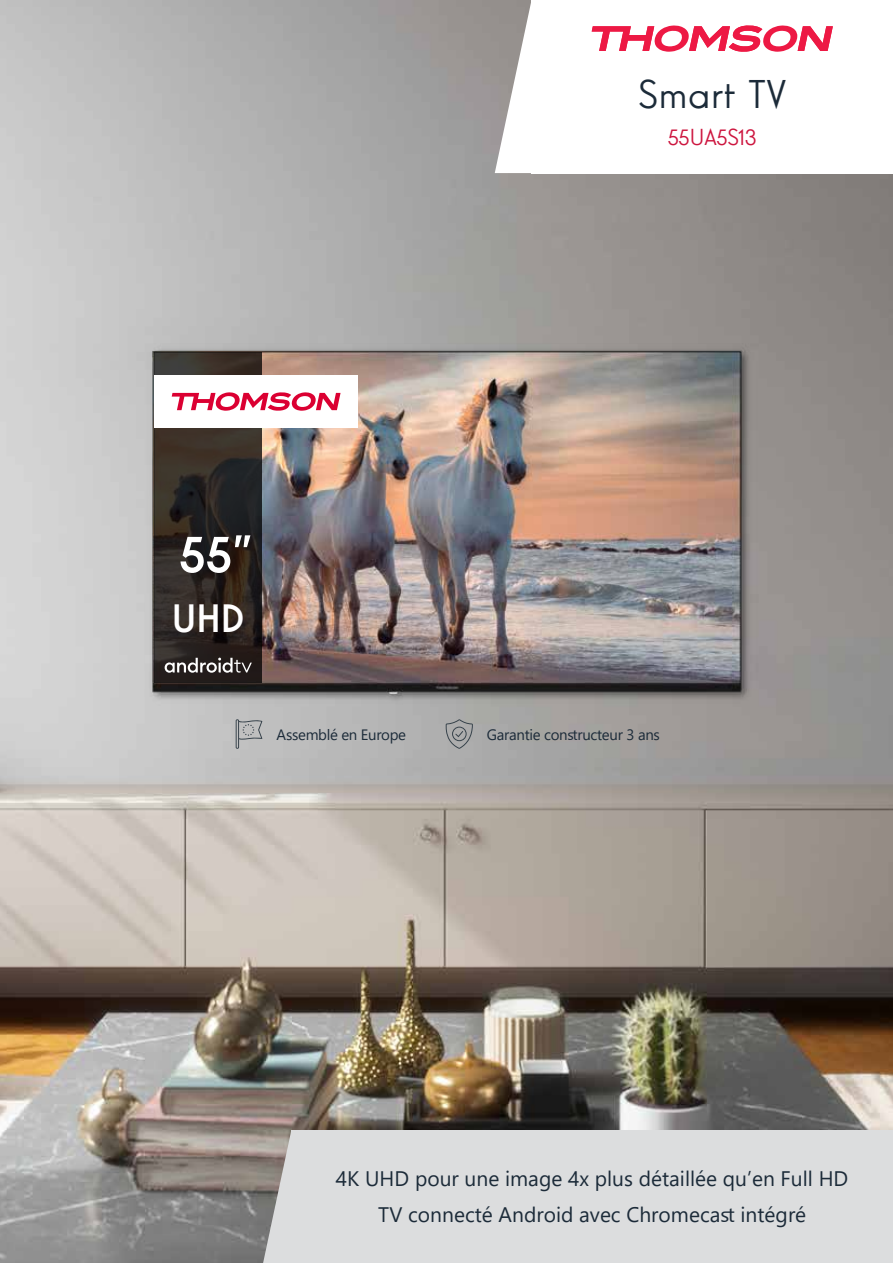
<style>
.page{position:relative;width:893px;height:1263px;background:#fff}
.page>*{position:absolute;margin:0;border:0;box-sizing:border-box;transform-origin:0 0}
.t1{font:500 51.3px "Windlesham Pro";color:#fff}
.t2{font:39px "Windlesham Pro";color:#1c2b39}
.t3{font:500 38.4px "Windlesham Pro";color:#fff}
.t4{font:22.5px "Windlesham Pro";color:#cd163f}
.t5{font:21px/36px "Segoe UI";color:#1c2b39;text-align:center}
.t6{font:15px "Segoe UI";letter-spacing:-.02em;color:#1c2b39}
</style>
<div class="page">
<img style="left:0;top:0;width:893px;height:1263px">
<div style="left:531px;top:0;width:362px;height:173px;background:#fff"></div>
<div style="left:291px;top:1130px;width:602px;height:133px;background:#dcddde"></div>
<svg style="left:263px;top:1130px;width:28px;height:133px"></svg>
<svg style="left:592px;top:25px;width:241px;height:27px"></svg>
<svg style="left:495px;top:0;width:36px;height:173px"></svg>
<img style="left:58px;top:326px;width:778px;height:423px">
<svg style="left:154px;top:352px;width:108px;height:331px"></svg>
<div style="left:154px;top:375px;width:204px;height:53px;background:#fff"></div>
<svg style="left:172px;top:392px;width:169px;height:19px"></svg>
<svg style="left:165px;top:658px;width:87px;height:15px"></svg>
<svg style="left:236px;top:719px;width:26px;height:30px"></svg>
<svg style="left:446px;top:719px;width:27px;height:30px"></svg>
<h2 class="t2" style="left:638px;top:68px;width:150px">Smart TV</h2>
<p class="t4" style="left:668px;top:122px;width:90px">55UA S5 13</p>
<h1 class="t1" style="left:179px;top:519px;width:75px">55“</h1>
<h3 class="t3" style="left:172px;top:592px;width:74px">UHD</h3>
<p class="t6" style="left:277px;top:720px;width:131px">Assemblé en Europe</p>
<p class="t6" style="left:487px;top:720px;width:175px">Garantie constructeur 3 ans</p>
<p class="t5" style="left:336px;top:1159px;width:514px">K4 UHD pour une image x4 plus détaillée qu’en Full HD<br>TV connecté Android avec Chromecast intégré</p>
</div>
